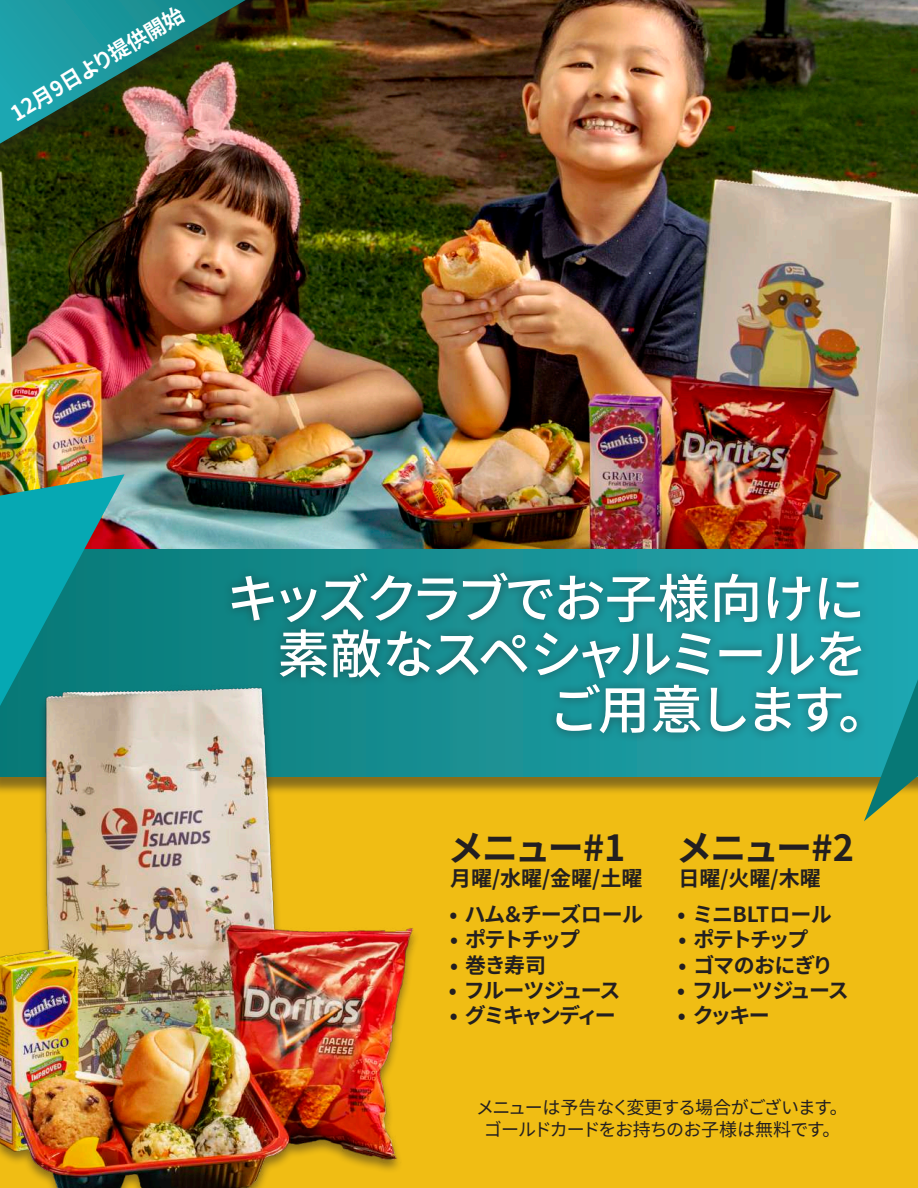
<style>
.page{position:relative;width:918px;height:1188px;background:#fff}
.page>*{position:absolute;margin:0;border:0;box-sizing:border-box;transform-origin:0 0}
.t1{font:500 52.5px "Noto Sans CJ Kjp";letter-spacing:-.07em;color:#fff}
.t2{font:700 36px "Noto Sans CJ Kjp";letter-spacing:-.09em;color:#231f20}
.t3{font:700 21px "Noto Sans CJ Kjp";letter-spacing:-.07em;color:#231f20}
.t4{font:700 21px "Noto Sans CJ Kjp";color:#fff}
.t5{font:700 21px "Noto Sans CJ Kjp";letter-spacing:-.04em;color:#231f20}
.t6{font:700 21px "Noto Sans CJ Kjp";letter-spacing:-.125em;color:#231f20}
.t7{font:700 21px "Noto Sans CJ Kjp";letter-spacing:-.02em;color:#231f20}
.t8{font:700 21px "Noto Sans CJ Kjp";letter-spacing:-.035em;color:#231f20}
.t9{font:18px/21.6px "Noto Sans CJ Kjp";letter-spacing:-.055em;color:#231f20;text-align:center}
</style>
<div class="page">
<div style="left:0;top:598px;width:918px;height:590px;background:#f0bd14"></div>
<img style="left:0;top:0;width:918px;height:549px">
<div style="left:0;top:551px;width:918px;height:244px;background:#231f20;opacity:.5"></div>
<svg style="left:469px;top:549px;width:449px;height:227px;background:#1c9ca4"></svg>
<div style="left:0;top:0;width:358px;height:203px;background:#231f20;opacity:.75"></div>
<svg style="left:0;top:0;width:246px;height:144px;background:#41776d"></svg>
<svg style="left:864px;top:679px;width:54px;height:142px"></svg>
<div style="left:222px;top:563px;width:649px;height:180px;background:#231f20;opacity:.5"></div>
<img style="left:0;top:474px;width:125px;height:32px">
<img style="left:0;top:506px;width:469px;height:682px">
<p class="t4" style="left:6px;top:105px;width:200px;rotate:-31deg">12月9日より提供開始</p>
<h1 class="t1" style="left:226px;top:569px;width:640px">キッズクラブでお子様向けに</h1>
<h1 class="t1" style="left:277px;top:625px;width:592px">素敵なスペシャルミールを</h1>
<h1 class="t1" style="left:549px;top:680px;width:344px">ご用意します。</h1>
<h2 class="t2" style="left:448px;top:828px;width:179px">メニュー#1</h2>
<p class="t3" style="left:450px;top:867px;width:194px">月曜/水曜/金曜/土曜</p>
<p class="t5" style="left:449px;top:903px;width:195px">• ハム＆チーズロール</p>
<p class="t3" style="left:450px;top:928px;width:132px">• ポテトチップ</p>
<p class="t3" style="left:450px;top:953px;width:98px">• 巻き寿司</p>
<p class="t3" style="left:449px;top:978px;width:173px">• フルーツジュース</p>
<p class="t6" style="left:450px;top:1003px;width:167px">• グミキャンディー</p>
<h2 class="t2" style="left:676px;top:828px;width:179px">メニュー#2</h2>
<p class="t3" style="left:678px;top:867px;width:144px">日曜/火曜/木曜</p>
<p class="t7" style="left:677px;top:903px;width:156px">• ミニBLTロール</p>
<p class="t3" style="left:679px;top:928px;width:132px">• ポテトチップ</p>
<p class="t8" style="left:678px;top:953px;width:156px">• ゴマのおにぎり</p>
<p class="t3" style="left:677px;top:978px;width:173px">• フルーツジュース</p>
<p class="t3" style="left:678px;top:1003px;width:94px">• クッキー</p>
<p class="t9" style="left:476px;top:1097px;width:373px">メニューは予告なく変更する場合がございます。ゴールドカードをお持ちのお子様は無料です。</p>
</div>
